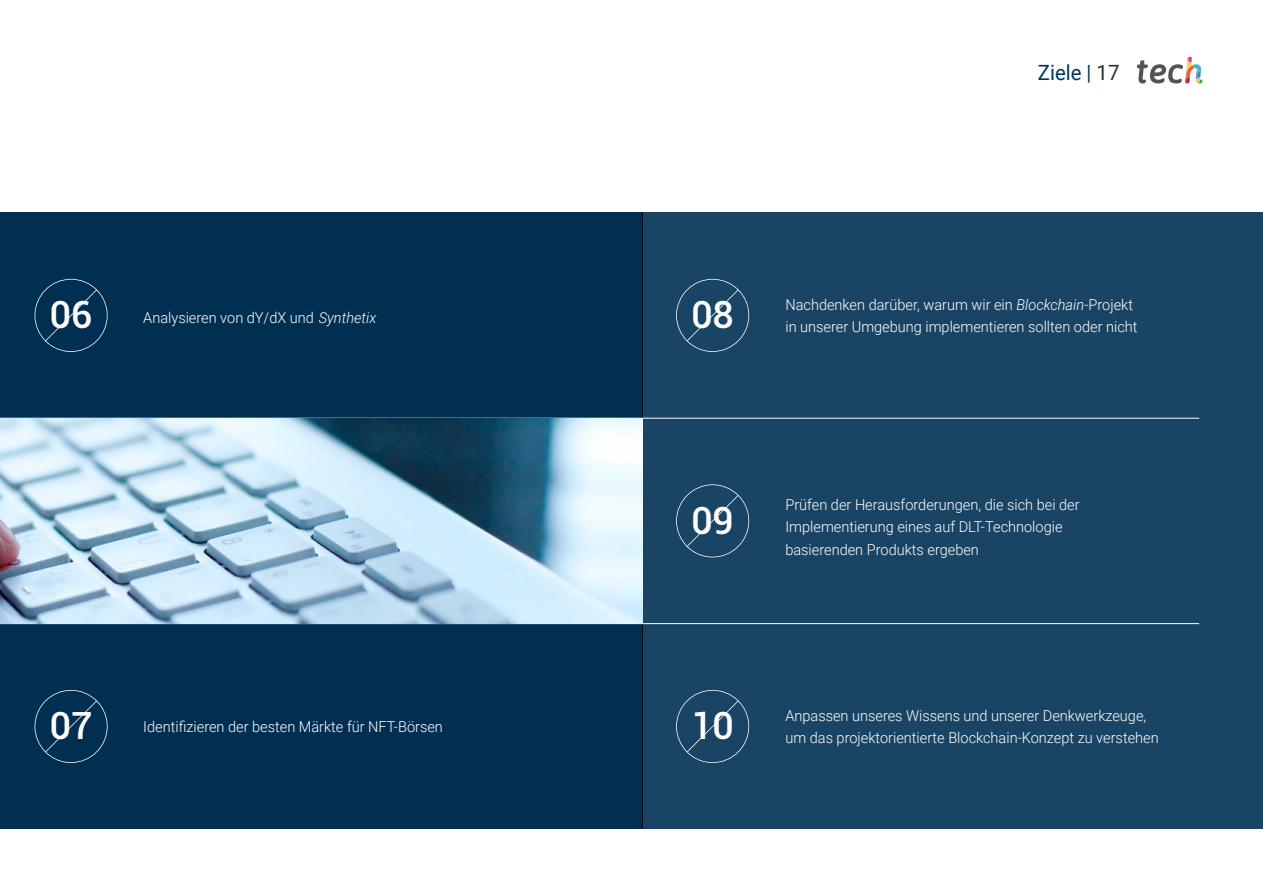
<style>
.page{position:relative;width:1263px;height:893px;background:#fff}
.page>*{position:absolute;margin:0;border:0;box-sizing:border-box;transform-origin:0 0}
.t1{font:500 37.5px "Roboto";color:#fff}
.t2{font:21px "Roboto";color:#00355e}
.t3{font:300 15px/22.5px "Roboto";color:#fff}
.s1{color:#312e20}
.s2{font-style:italic}
</style>
<div class="page">
<svg style="left:1137px;top:57px;width:65px;height:27px"></svg>
<div style="left:0;top:213px;width:642px;height:616px;background:#002f52"></div>
<div style="left:642px;top:213px;width:621px;height:616px;background:#1a4463"></div>
<svg style="left:35px;top:279px;width:73px;height:73px"></svg>
<svg style="left:676px;top:279px;width:73px;height:73px"></svg>
<svg style="left:35px;top:690px;width:73px;height:73px"></svg>
<svg style="left:676px;top:484px;width:73px;height:73px"></svg>
<svg style="left:676px;top:690px;width:73px;height:73px"></svg>
<hr style="left:0;top:418px;width:1199px;height:1px;background:#fff">
<hr style="left:0;top:623px;width:1199px;height:1px;background:#fff">
<img style="left:0;top:418px;width:642px;height:206px">
<h2 class="t2" style="left:1038px;top:57px;width:83px">Ziele | <span class="s1">17</span></h2>
<h1 class="t1" style="left:50px;top:288px;width:44px">06</h1>
<h1 class="t1" style="left:691px;top:288px;width:44px">08</h1>
<p class="t3" style="left:143px;top:306px;width:235px">Analysieren von dY/dX und <span class="s2">Synthetix</span></p>
<p class="t3" style="left:785px;top:293px;width:349px">Nachdenken darüber, warum wir ein <span class="s2">Blockchain</span>-Projekt</p>
<p class="t3" style="left:785px;top:315px;width:354px">in unserer Umgebung implementieren sollten oder nicht</p>
<h1 class="t1" style="left:50px;top:699px;width:44px">07</h1>
<p class="t3" style="left:143px;top:715px;width:301px">Identifizieren der besten Märkte für NFT-Börsen</p>
<h1 class="t1" style="left:691px;top:494px;width:44px">09</h1>
<p class="t3" style="left:785px;top:492px;width:296px">Prüfen der Herausforderungen, die sich bei der<br>Implementierung eines auf DLT-Technologie basierenden Produkts ergeben</p>
<h1 class="t1" style="left:691px;top:699px;width:44px">10</h1>
<p class="t3" style="left:785px;top:704px;width:362px">Anpassen unseres Wissens und unserer Denkwerkzeuge,</p>
<p class="t3" style="left:785px;top:726px;width:375px">um das projektorientierte Blockchain-Konzept zu verstehen</p>
</div>
